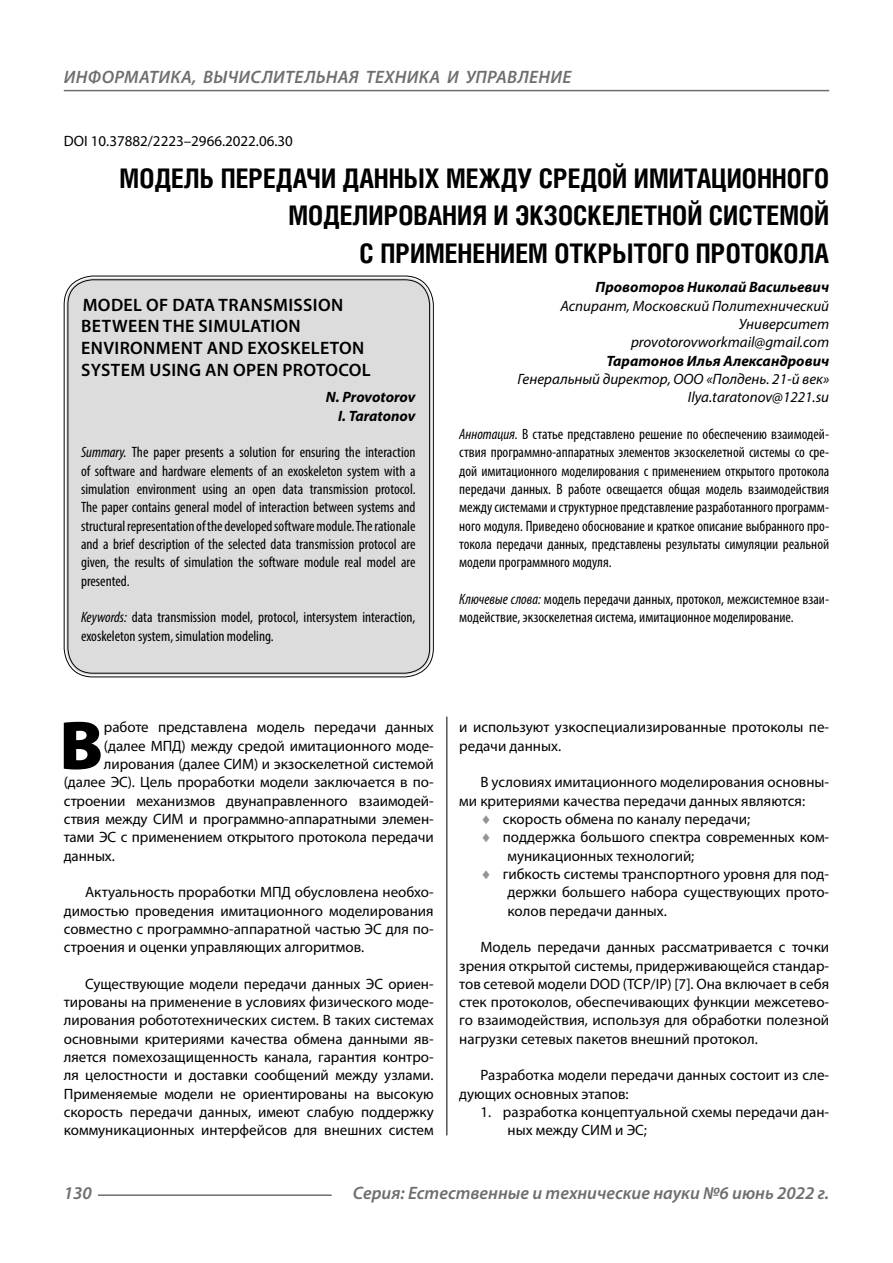
<style>
.page{position:relative;width:893px;height:1263px;background:#fff}
.page>*{position:absolute;margin:0;border:0;box-sizing:border-box;transform-origin:0 0}
.Bukvica{font:900 69.3px "Myriad Pro";color:#000}
.Header{font:700 27px/37.5px "Helios Cond C";color:#000;text-align:right}
.t1{font:italic 600 18px "Myriad Pro";color:#6e6e6e}
.Header-eng{font:600 18px/21.6px "Myriad Pro";letter-spacing:.02em;color:#000}
.Normal{font:15px/18.3px "Myriad Pro";color:#000}
.Annotation-rus{font:condensed 15px/18.3px "Myriad Pro";color:#000;text-align:justify}
.Annotation-eng{font:condensed 15px/18.3px "Myriad Pro";color:#000;text-align:justify}
.Bukvica-2{font:15px "Myriad Pro";letter-spacing:-.005em;color:#000}
.Author-doc{font:italic 15px/18.3px "Myriad Pro";color:#000;text-align:right}
.Author{font:italic 700 15px "Myriad Pro";color:#000}
.Author-email{font:italic 15px "Myriad Pro";color:#000}
.DOI{font:15px "Myriad Pro";color:#000}
.Author-eng{font:italic 700 15px "Myriad Pro";letter-spacing:-.005em;color:#000}
.s1{font-style:italic}
.s2{color:#949494}
</style>
<div class="page">
<hr style="left:446px;top:714px;width:1px;height:421px;background:#000">
<div style="left:66px;top:278px;width:365px;height:397px;background:#dcdcdc;border-radius:27px"></div>
<hr style="left:98px;top:1194px;width:234px;height:2px;background:#6e6e6e">
<hr style="left:64px;top:90px;width:765px;height:1px;background:#6e6e6e">
<p class="t1" style="left:64px;top:66px;width:25px">Информатика</p>
<p class="t1" style="left:192px;top:66px;width:48px">, вычислител</p>
<p class="t1" style="left:316px;top:66px;width:23px">ьная</p>
<p class="t1" style="left:366px;top:66px;width:12px">техника</p>
<p class="t1" style="left:447px;top:66px;width:31px">и управление</p>
<p class="DOI" style="left:64px;top:132px;width:231px">DOI 10.37882/2223–2966.2022.06.30</p>
<p class="Header" style="left:120px;top:159px;width:711px">МОДЕЛЬ ПЕРЕДАЧИ ДАННЫХ МЕЖДУ СРЕДОЙ ИМИТАЦИОННОГО<br>МОДЕЛИРОВАНИЯ И ЭКЗОСКЕЛЕТНОЙ СИСТЕМОЙ<br>С ПРИМЕНЕНИЕМ ОТКРЫТОГО ПРОТОКОЛА</p>
<p class="Author" style="left:596px;top:278px;width:235px">Провоторов Николай Васильевич</p>
<p class="Author-doc" style="left:560px;top:296px;width:270px">Аспирант, Московский Политехнический<br>Университет</p>
<p class="Author-email" style="left:631px;top:333px;width:200px">provotorovworkmail@gmail.com</p>
<p class="Author" style="left:607px;top:351px;width:224px">Таратонов Илья Александрович</p>
<p class="Author-doc" style="left:517px;top:370px;width:313px">Генеральный директор, ООО «Полдень. 21-й век»</p>
<p class="Author-email" style="left:688px;top:388px;width:143px">Ilya.taratonov@1221.su</p>
<p class="Annotation-rus" style="left:459px;top:425px;width:371px"><span class="s1">Аннотация.</span> В статье представлено решение по обеспечению взаимодей&shy;ствия программно-аппаратных элементов экзоскелетной системы со сре&shy;дой имитационного моделирования с применением открытого протокола передачи данных. В работе освещается общая модель взаимодействия между системами и структурное представление разработанного программ&shy;ного модуля. Приведено обоснование и краткое описание выбранного про&shy;токола передачи данных, представлены результаты симуляции реальной модели программного модуля.</p>
<p class="Annotation-rus" style="left:459px;top:590px;width:371px"><span class="s1">Ключевые слова:</span> модель передачи данных, протокол, межсистемное взаи&shy;модействие, экзоскелетная система, имитационное моделирование.</p>
<p class="Header-eng" style="left:81px;top:293px;width:291px">MODEL OF DATA TRANSMISSION<br>BETWEEN THE SIMULATION<br>ENVIRONMENT AND EXOSKELETON<br>SYSTEM USING AN OPEN PROTOCOL</p>
<p class="Author-eng" style="left:326px;top:388px;width:91px">N. Provotorov</p>
<p class="Author-eng" style="left:338px;top:406px;width:79px">I. Taratonov</p>
<p class="Annotation-eng" style="left:81px;top:443px;width:336px"><span class="s1">Summary.</span> The paper presents a solution for ensuring the interaction of software and hardware elements of an exoskeleton system with a simulation environment using an open data transmission protocol.<br>The paper contains general model of interaction between systems and structural representation of the developed software module. The rationale and a brief description of the selected data transmission protocol are given, the results of simulation the software module real model are presented.</p>
<p class="Annotation-eng" style="left:81px;top:608px;width:336px"><span class="s1">Keywords:</span> data transmission model, protocol, intersystem interaction, exoskeleton system, simulation modeling.</p>
<p class="Bukvica" style="left:59px;top:699px;width:45px">В</p>
<p class="Bukvica-2" style="left:104px;top:718px;width:331px">работе представлена модель передачи данных</p>
<p class="Bukvica-2" style="left:104px;top:736px;width:331px">(далее МПД) между средой имитационного моде-</p>
<p class="Bukvica-2" style="left:104px;top:755px;width:331px">лирования (далее СИМ) и экзоскелетной системой</p>
<p class="Bukvica-2" style="left:64px;top:773px;width:371px">(далее ЭС). Цель проработки модели заключается в по-</p>
<p class="Bukvica-2" style="left:64px;top:791px;width:371px">строении механизмов двунаправленного взаимодей-</p>
<p class="Bukvica-2" style="left:64px;top:810px;width:371px">ствия между СИМ и программно-аппаратными элемен-</p>
<p class="Bukvica-2" style="left:64px;top:828px;width:371px">тами ЭС с применением открытого протокола передачи</p>
<p class="Bukvica-2" style="left:64px;top:846px;width:53px">данных.</p>
<p class="Normal" style="left:64px;top:883px;width:371px;text-align:justify;text-indent:21px">Актуальность проработки МПД обусловлена необхо&shy;димостью проведения имитационного моделирования совместно с программно-аппаратной частью ЭС для по&shy;строения и оценки управляющих алгоритмов.</p>
<p class="Normal" style="left:64px;top:974px;width:371px;text-align:justify;text-indent:21px">Существующие модели передачи данных ЭС ориен&shy;тированы на применение в условиях физического моде&shy;лирования робототехнических систем. В таких системах основными критериями качества обмена данными яв&shy;ляется помехозащищенность канала, гарантия контро&shy;ля целостности и доставки сообщений между узлами.<br>Применяемые модели не ориентированы на высокую скорость передачи данных, имеют слабую поддержку коммуникационных интерфейсов для внешних систем</p>
<p class="Normal" style="left:459px;top:718px;width:371px">и используют узкоспециализированные протоколы пе&shy;редачи данных.</p>
<p class="Normal" style="left:459px;top:773px;width:371px;text-indent:21px">В условиях имитационного моделирования основны&shy;ми критериями качества передачи данных являются:</p>
<p class="Normal" style="left:480px;top:809px;width:271px"><span class="s2">♦</span> скорость обмена по каналу передачи;</p>
<p class="Normal" style="left:507px;top:828px;width:323px;text-indent:-27px"><span class="s2">♦</span> поддержка большого спектра современных ком&shy;муникационных технологий;</p>
<p class="Normal" style="left:507px;top:864px;width:323px;text-align:justify;text-indent:-27px"><span class="s2">♦</span> гибкость системы транспортного уровня для под&shy;держки большего набора существующих прото&shy;колов передачи данных.</p>
<p class="Normal" style="left:459px;top:938px;width:371px;text-align:justify;text-indent:21px">Модель передачи данных рассматривается с точки зрения открытой системы, придерживающейся стандар&shy;тов сетевой модели DOD (ТСР/IP) [7]. Она включает в себя стек протоколов, обеспечивающих функции межсетево&shy;го взаимодействия, используя для обработки полезной нагрузки сетевых пакетов внешний протокол.</p>
<p class="Normal" style="left:459px;top:1066px;width:371px;text-indent:21px">Разработка модели передачи данных состоит из сле&shy;дующих основных этапов:</p>
<p class="Normal" style="left:507px;top:1103px;width:323px;text-indent:-27px">1. разработка концептуальной схемы передачи дан&shy;ных между СИМ и ЭС;</p>
<p class="t1" style="left:64px;top:1182px;width:30px">130</p>
<p class="t1" style="left:353px;top:1182px;width:478px">Серия: Естественные и технические науки №6 июнь 2022 г.</p>
</div>
